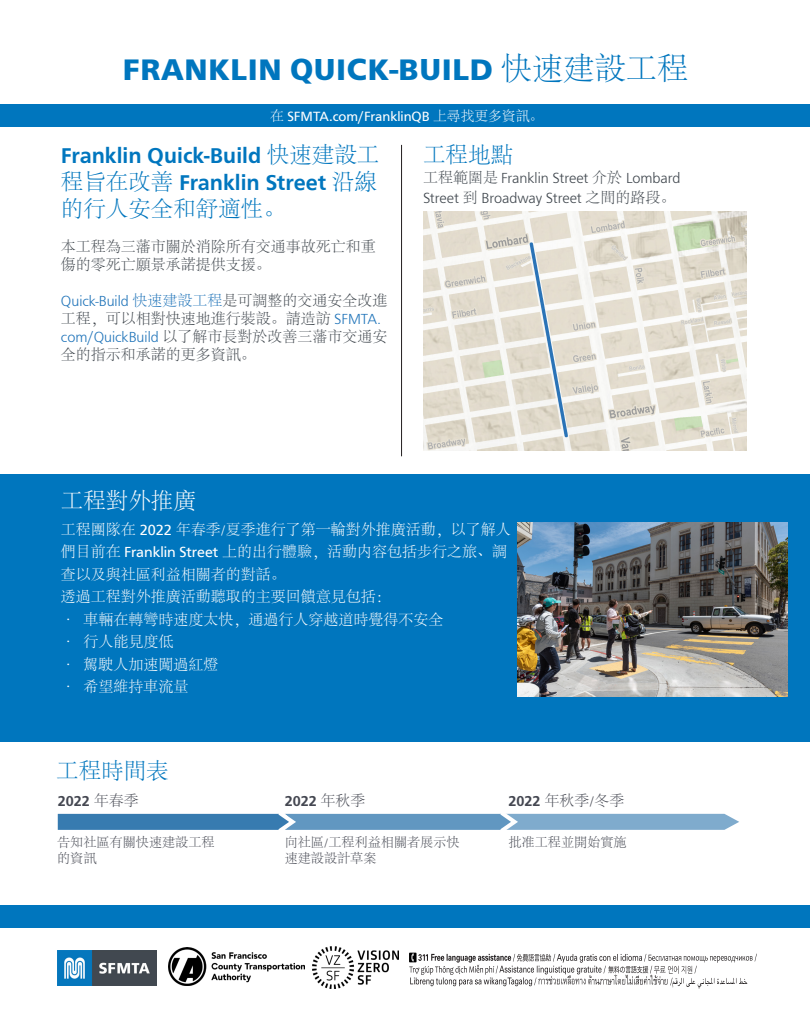
<style>
.page{position:relative;width:810px;height:1035px;background:#fff}
.page>*{position:absolute;margin:0;border:0;box-sizing:border-box;transform-origin:0 0}
.t1{font:900 31.25px "Graphein Pro";letter-spacing:.02em;color:#0076be}
.t2{font:700 22.5px/27px "Graphein Pro";color:#0076be;text-align:justify}
.t3{font:300 22.5px "Adobe Song Std";color:#0076be}
.Subheader_copy{font:300 22.5px "Adobe Song Std";color:#fff}
.Subheader_copy-2{font:300 15px/22.5px "Adobe Song Std";color:#fff}
.t4{font:300 15px/18px "Adobe Song Std";color:#3f464d}
.t5{font:300 15px/20px "Graphein Pro";letter-spacing:-.005em;color:#3f464d}
.t6{font:700 15px "Graphein Pro";color:#444751}
.t7{font:300 15px "Adobe Song Std";color:#444751}
.t8{font:13.75px "Graphein Pro";color:#fff}
.t9{font:300 13.12px/15.8px "Adobe Song Std";color:#444751}
.s1{font-family:"Adobe Song Std";font-weight:300}
.s2{font-family:"Graphein Pro";color:#2074b9}
.s3{color:#2074b9}
.s4{font-family:"Adobe Song Std"}
.s5{font-family:"Graphein Pro";font-weight:400}
.s6{font-family:"Graphein Pro";font-weight:700}
</style>
<div class="page">
<div style="left:0;top:105px;width:810px;height:22px;background:#0076be"></div>
<img style="left:58px;top:951px;width:98px;height:34px">
<img style="left:169px;top:948px;width:135px;height:38px">
<img style="left:312px;top:947px;width:86px;height:41px">
<hr style="left:401px;top:145px;width:1px;height:311px;background:#231f20">
<svg style="left:409px;top:953px;width:348px;height:35px"></svg>
<img style="left:423px;top:211px;width:323px;height:239px">
<div style="left:0;top:474px;width:810px;height:268px;background:#0076be"></div>
<img style="left:518px;top:522px;width:270px;height:174px">
<svg style="left:58px;top:813px;width:681px;height:17px;background:#6a9dc4"></svg>
<div style="left:0;top:905px;width:810px;height:23px;background:#0076be"></div>
<p class="t1" style="left:123px;top:51px;width:567px">FRANKLIN QUICK-BUILD <span class="s1">快速建設工程</span></p>
<p class="t8" style="left:270px;top:109px;width:274px"><span class="s1">在</span> SFMTA.com/FranklinQB <span class="s1">上尋找更多資訊。</span></p>
<p class="t2" style="left:61px;top:142px;width:320px">Franklin Quick-Build <span class="s1">快速建設工程旨在改善</span> Franklin Street <span class="s1">沿線的行人安全和舒適性。</span></p>
<p class="t4" style="left:61px;top:238px;width:316px">本工程為三藩市關於消除所有交通事故死亡和重傷的零死亡願景承諾提供支援。</p>
<p class="t4" style="left:61px;top:292px;width:328px"><span class="s2">Quick-Build</span> <span class="s3">快速建設工程</span>是可調整的交通安全改進工程，可以相對快速地進行裝設。請造訪 <span class="s2">SFMTA. com/QuickBuild</span> 以了解市長對於改善三藩市交通安全的指示和承諾的更多資訊。</p>
<p class="t3" style="left:423px;top:143px;width:91px">工程地點</p>
<p class="t5" style="left:423px;top:168px;width:259px"><span class="s4">工程範圍是</span> Franklin Street <span class="s4">介於</span> Lombard<br>Street <span class="s4">到</span> Broadway Street <span class="s4">之間的路段。</span></p>
<p class="Subheader_copy" style="left:61px;top:489px;width:136px">工程對外推廣</p>
<p class="Subheader_copy-2" style="left:61px;top:519px;width:451px">工程團隊在 <span class="s5">2022</span> 年春季/夏季進行了第一輪對外推廣活動，以了解人們目前在 <span class="s5">Franklin Street</span> 上的出行體驗，活動内容包括步行之旅、調查以及與社區利益相關者的對話。</p>
<p class="Subheader_copy-2" style="left:61px;top:586px;width:331px">透過工程對外推廣活動聽取的主要回饋意見包括：</p>
<p class="Subheader_copy-2" style="left:61px;top:609px;width:384px">• 車輛在轉彎時速度太快，通過行人穿越道時覺得不安全</p>
<p class="Subheader_copy-2" style="left:61px;top:631px;width:114px">• 行人能見度低</p>
<p class="Subheader_copy-2" style="left:61px;top:654px;width:159px">• 駕駛人加速闖過紅燈</p>
<p class="Subheader_copy-2" style="left:61px;top:676px;width:129px">• 希望維持車流量</p>
<p class="t3" style="left:56px;top:759px;width:114px">工程時間表</p>
<p class="t6" style="left:58px;top:792px;width:82px">2022 <span class="s1">年春季</span></p>
<p class="t6" style="left:285px;top:792px;width:82px">2022 <span class="s1">年秋季</span></p>
<p class="t7" style="left:508px;top:792px;width:117px"><span class="s6">2022</span> 年秋季/冬季</p>
<p class="t9" style="left:57px;top:835px;width:159px">告知社區有關快速建設工程的資訊</p>
<p class="t9" style="left:285px;top:835px;width:177px">向社區/工程利益相關者展示快速建設設計草案</p>
<p class="t9" style="left:508px;top:835px;width:120px">批准工程並開始實施</p>
</div>
